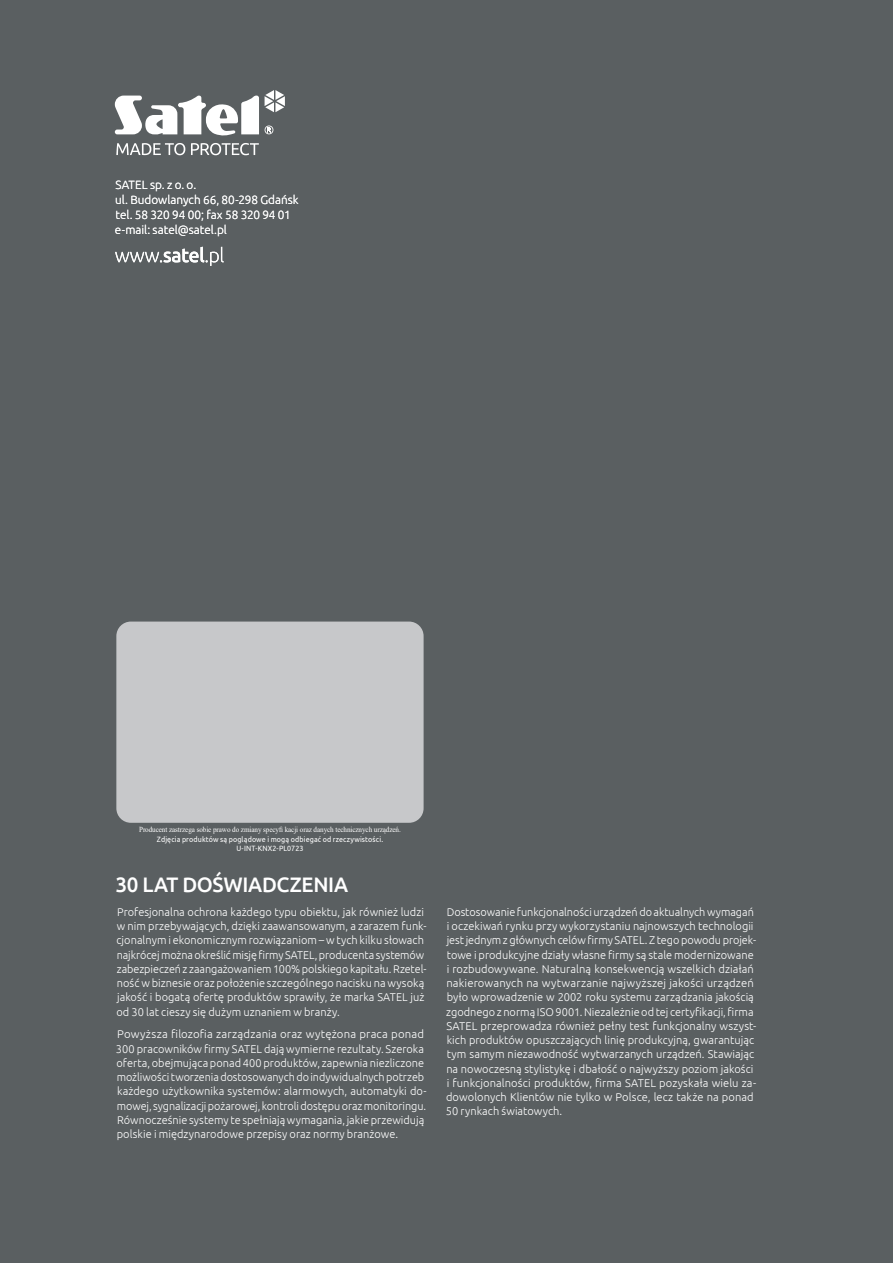
<style>
.page{position:relative;width:893px;height:1263px;background:#5a5f61}
.page>*{position:absolute;margin:0;border:0;box-sizing:border-box;transform-origin:0 0}
.t1{font:500 21px "Ubuntu";letter-spacing:-.015em;color:#fff}
.t2{font:300 12px/15px "Ubuntu";color:#fff}
.t3{font:300 11.25px/14.2px "Ubuntu";letter-spacing:.005em;color:#fff}
.t4{font:7.65px "Times New Roman";letter-spacing:-.01em;color:#fff;scale:.93 1}
.t5{font:7.65px/9.1px "Ubuntu";letter-spacing:.02em;color:#fff;text-align:center;scale:.93 1}
</style>
<div class="page">
<svg style="left:115px;top:95px;width:144px;height:41px"></svg>
<svg style="left:265px;top:90px;width:20px;height:22px"></svg>
<svg style="left:265px;top:125px;width:8px;height:9px"></svg>
<svg style="left:116px;top:143px;width:69px;height:12px"></svg>
<svg style="left:191px;top:143px;width:68px;height:12px"></svg>
<div style="left:116px;top:621px;width:308px;height:202px;background:#c7c8ca;border-radius:14px"></div>
<svg style="left:115px;top:247px;width:109px;height:19px"></svg>
<p class="t2" style="left:115px;top:177px;width:185px">SATEL sp. z o. o.<br>ul. Budowlanych 66, 80-298 Gdańsk tel. 58 320 94 00; fax 58 320 94 01 e-mail: satel@satel.pl</p>
<p class="t4" style="left:139px;top:824px;width:283px">Producent zastrzega sobie prawo do zmiany specyfi kacji oraz danych technicznych urządzeń.</p>
<p class="t5" style="left:157px;top:834px;width:245px">Zdjęcia produktów są poglądowe i mogą odbiegać od rzeczywistości.<br>U-INT-KNX2-PL0723</p>
<h1 class="t1" style="left:116px;top:871px;width:234px">30 LAT DOŚWIADCZENIA</h1>
<p class="t3" style="left:116px;top:904px;width:312px">Profesjonalna ochrona każdego typu obiektu, jak również ludzi w nim przebywających, dzięki zaawansowanym, a zarazem funk&shy;cjonalnym i ekonomicznym rozwiązaniom – w tych kilku słowach najkrócej można określić misję firmy SATEL, producenta systemów zabezpieczeń z zaangażowaniem 100% polskiego kapitału. Rzetel&shy;ność w biznesie oraz położenie szczególnego nacisku na wysoką jakość i bogatą ofertę produktów sprawiły, że marka SATEL już od 30 lat cieszy się dużym uznaniem w branży.</p>
<p class="t3" style="left:116px;top:1027px;width:312px">Powyższa filozofia zarządzania oraz wytężona praca ponad 300 pracowników firmy SATEL dają wymierne rezultaty. Szeroka oferta, obejmująca ponad 400 produktów, zapewnia niezliczone możliwości tworzenia dostosowanych do indywidualnych potrzeb każdego użytkownika systemów: alarmowych, automatyki do&shy;mowej, sygnalizacji pożarowej, kontroli dostępu oraz monitoringu.<br>Równocześnie systemy te spełniają wymagania, jakie przewidują polskie i międzynarodowe przepisy oraz normy branżowe.</p>
<p class="t3" style="left:446px;top:904px;width:312px">Dostosowanie funkcjonalności urządzeń do aktualnych wymagań i oczekiwań rynku przy wykorzystaniu najnowszych technologii jest jednym z głównych celów firmy SATEL. Z tego powodu projek&shy;towe i produkcyjne działy własne firmy są stale modernizowane i rozbudowywane. Naturalną konsekwencją wszelkich działań nakierowanych na wytwarzanie najwyższej jakości urządzeń było wprowadzenie w 2002 roku systemu zarządzania jakością zgodnego z normą ISO 9001. Niezależnie od tej certyfikacji, firma SATEL przeprowadza również pełny test funkcjonalny wszyst&shy;kich produktów opuszczających linię produkcyjną, gwarantując tym samym niezawodność wytwarzanych urządzeń. Stawiając na nowoczesną stylistykę i dbałość o najwyższy poziom jakości i funkcjonalności produktów, firma SATEL pozyskała wielu za&shy;dowolonych Klientów nie tylko w Polsce, lecz także na ponad 50 rynkach światowych.</p>
</div>
